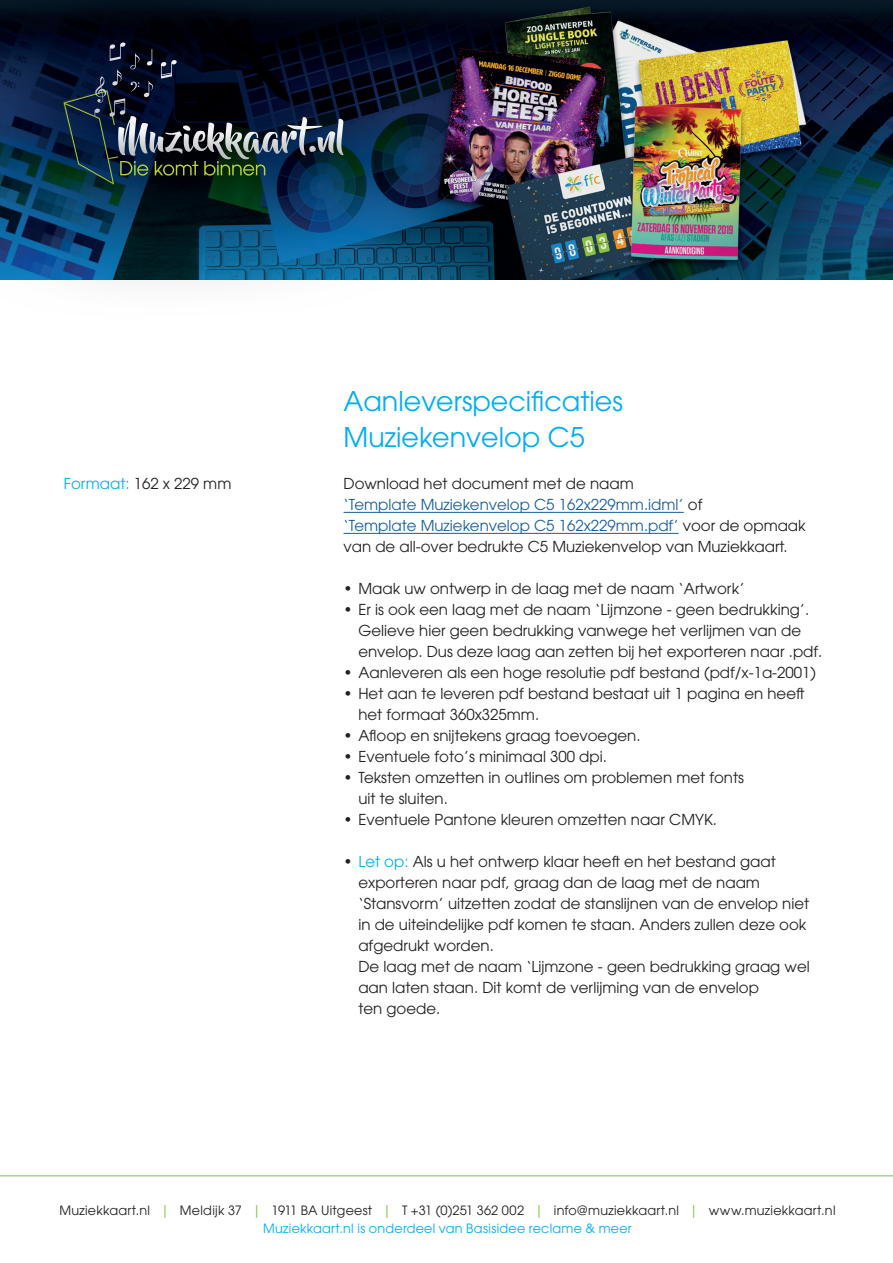
<style>
.page{position:relative;width:893px;height:1263px;background:#fff}
.page>*{position:absolute;margin:0;border:0;box-sizing:border-box;transform-origin:0 0}
.t1{font:27px/36px "ITC Avant Garde Std";color:#00aeef}
.t2{font:15px/21px "ITC Avant Garde Std";color:#231f20}
.t3{font:12.75px/18px "ITC Avant Garde Std";letter-spacing:.02em;color:#231f20;text-align:center}
.s1{color:#00aeef}
.s2{color:#175d9e}
.s3{color:#7bc142}
</style>
<div class="page">
<img style="left:479px;top:0;width:414px;height:279px">
<hr style="left:343px;top:512px;width:341px;height:1px;background:#175d9e">
<hr style="left:343px;top:533px;width:336px;height:1px;background:#175d9e">
<img style="left:0;top:0;width:479px;height:282px">
<svg style="left:64px;top:42px;width:279px;height:142px;background:#122131"></svg>
<hr style="left:0;top:1175px;width:893px;height:1px;background:#7bc142">
<p class="t2" style="left:64px;top:472px;width:169px"><span class="s1">Formaat:</span> 162 x 229 mm</p>
<h1 class="t1" style="left:343px;top:382px;width:281px">Aanleverspecificaties<br>Muziekenvelop C5</h1>
<p class="t2" style="left:343px;top:472px;width:464px">Download het document met de naam<br><span class="s2">‘Template Muziekenvelop C5 162x229mm.idml’</span> of<br><span class="s2">‘Template Muziekenvelop C5 162x229mm.pdf’</span> voor de opmaak van de all-over bedrukte C5 Muziekenvelop van Muziekkaart.</p>
<p class="t2" style="left:343px;top:577px;width:403px">• Maak uw ontwerp in de laag met de naam ‘Artwork’</p>
<p class="t2" style="left:358px;top:598px;width:465px;text-indent:-15px">• Er is ook een laag met de naam ‘Lijmzone - geen bedrukking’.<br>Gelieve hier geen bedrukking vanwege het verlijmen van de envelop. Dus deze laag aan zetten bij het exporteren naar .pdf.</p>
<p class="t2" style="left:343px;top:661px;width:474px">• Aanleveren als een hoge resolutie pdf bestand (pdf/x-1a-2001)</p>
<p class="t2" style="left:358px;top:682px;width:448px;text-indent:-15px">• Het aan te leveren pdf bestand bestaat uit 1 pagina en heeft het formaat 360x325mm.</p>
<p class="t2" style="left:343px;top:724px;width:299px">• Afloop en snijtekens graag toevoegen.</p>
<p class="t2" style="left:343px;top:745px;width:265px">• Eventuele foto’s minimaal 300 dpi.</p>
<p class="t2" style="left:358px;top:766px;width:387px;text-indent:-15px">• Teksten omzetten in outlines om problemen met fonts uit te sluiten.</p>
<p class="t2" style="left:343px;top:808px;width:375px">• Eventuele Pantone kleuren omzetten naar CMYK.</p>
<p class="t2" style="left:358px;top:850px;width:453px;text-indent:-15px">• <span class="s1">Let op:</span> Als u het ontwerp klaar heeft en het bestand gaat exporteren naar pdf, graag dan de laag met de naam ‘Stansvorm’ uitzetten zodat de stanslijnen van de envelop niet in de uiteindelijke pdf komen te staan. Anders zullen deze ook afgedrukt worden.<br>De laag met de naam ‘Lijmzone - geen bedrukking graag wel aan laten staan. Dit komt de verlijming van de envelop<br>ten goede.</p>
<p class="t3" style="left:59px;top:1201px;width:778px">Muziekkaart.nl <span class="s3">|</span> Meldijk 37 <span class="s3">|</span> 1911 BA Uitgeest <span class="s3">|</span> T +31 (0)251 362 002 <span class="s3">|</span> info@muziekkaart.nl <span class="s3">|</span> www.muziekkaart.nl<br><span class="s1">Muziekkaart.nl is onderdeel van Basisidee reclame &amp; meer</span></p>
</div>
